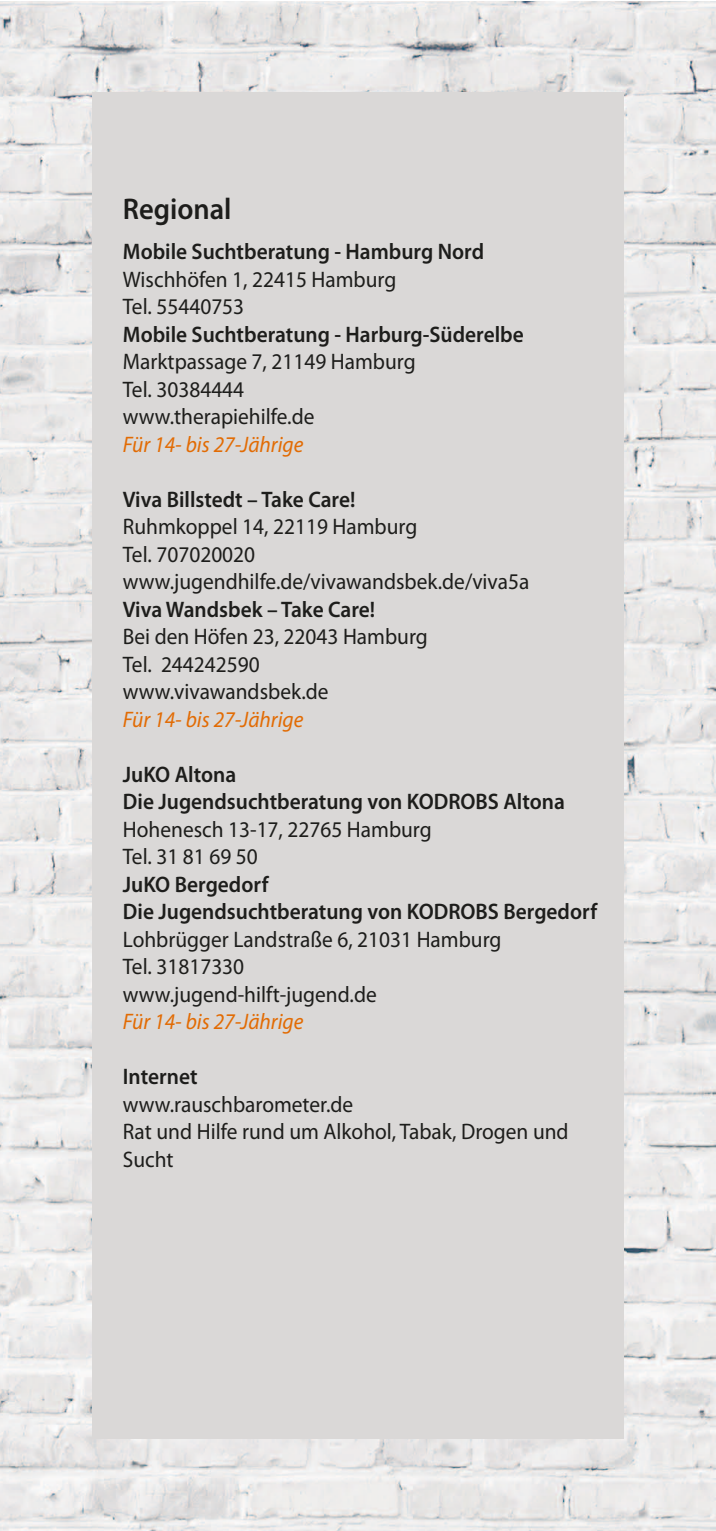
<style>
.page{position:relative;width:716px;height:1531px;background:#fff}
.page>*{position:absolute;margin:0;border:0;box-sizing:border-box;transform-origin:0 0}
.t1{font:600 30px "Myriad Pro";color:#1d1d1b;scale:.95 1}
.t2{font:22.5px/27.5px "Myriad Pro";color:#1d1d1b;scale:.95 1}
.t3{font:600 22.5px/27.5px "Myriad Pro";color:#1d1d1b;scale:.95 1}
.t4{font:italic 22.5px "Myriad Pro";color:#e26b03;scale:.95 1}
</style>
<div class="page">
<img style="left:0;top:1px;width:716px;height:1530px">
<div style="left:92px;top:92px;width:532px;height:1347px;background:#dad8d7"></div>
<h1 class="t1" style="left:123px;top:190px;width:116px">Regional</h1>
<p class="t3" style="left:123px;top:237px;width:382px">Mobile Suchtberatung - Hamburg Nord</p>
<p class="t2" style="left:123px;top:265px;width:289px">Wischhöfen 1, 22415 Hamburg<br>Tel. 55440753</p>
<p class="t3" style="left:123px;top:320px;width:423px">Mobile Suchtberatung - Harburg-Süderelbe</p>
<p class="t2" style="left:123px;top:347px;width:310px">Marktpassage 7, 21149 Hamburg<br>Tel. 30384444 www.therapiehilfe.de</p>
<p class="t4" style="left:123px;top:430px;width:192px">Für 14- bis 27-Jährige</p>
<p class="t3" style="left:123px;top:485px;width:246px">Viva Billstedt – Take Care!</p>
<p class="t2" style="left:123px;top:512px;width:429px">Ruhmkoppel 14, 22119 Hamburg<br>Tel. 707020020 www.jugendhilfe.de/vivawandsbek.de/viva5a</p>
<p class="t3" style="left:123px;top:595px;width:267px">Viva Wandsbek – Take Care!</p>
<p class="t2" style="left:123px;top:622px;width:322px">Bei den Höfen 23, 22043 Hamburg<br>Tel. 244242590 www.vivawandsbek.de</p>
<p class="t4" style="left:123px;top:705px;width:192px">Für 14- bis 27-Jährige</p>
<p class="t3" style="left:123px;top:760px;width:467px">JuKO Altona<br>Die Jugendsuchtberatung von KODROBS Altona</p>
<p class="t2" style="left:123px;top:815px;width:327px">Hohenesch 13-17, 22765 Hamburg<br>Tel. 31 81 69 50</p>
<p class="t3" style="left:123px;top:870px;width:501px">JuKO Bergedorf<br>Die Jugendsuchtberatung von KODROBS Bergedorf</p>
<p class="t2" style="left:123px;top:925px;width:400px">Lohbrügger Landstraße 6, 21031 Hamburg<br>Tel. 31817330 www.jugend-hilft-jugend.de</p>
<p class="t4" style="left:123px;top:1008px;width:192px">Für 14- bis 27-Jährige</p>
<p class="t3" style="left:123px;top:1062px;width:80px">Internet</p>
<p class="t2" style="left:123px;top:1090px;width:471px">www.rauschbarometer.de<br>Rat und Hilfe rund um Alkohol, Tabak, Drogen und<br>Sucht</p>
</div>
